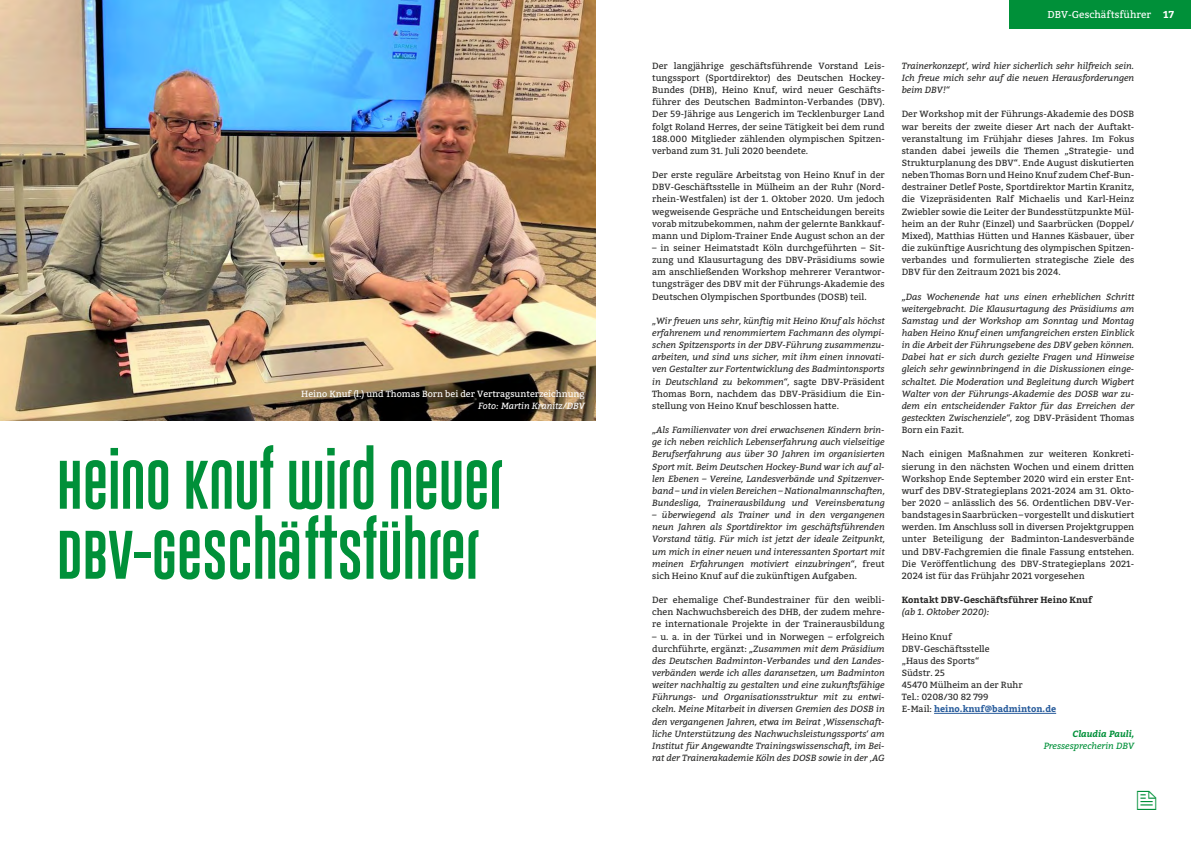
<style>
.page{position:relative;width:1191px;height:842px;background:#fff}
.page>*{position:absolute;margin:0;border:0;box-sizing:border-box;transform-origin:0 0}
.t1{font:50px/70px "Gobold Uplow";color:#009039}
.t2{font:10px "Bitter";color:#fff}
.t3{font:9px/12.1px "Bitter";color:#282827;text-align:justify}
.t4{font:italic 9px/12.1px "Bitter";color:#282827;text-align:justify}
.t5{font:9px "Bitter";color:#fff}
.t6{font:700 9px "Bitter";color:#282827}
.t7{font:italic 9px "Bitter";color:#fff}
.t8{font:italic 9px "Bitter";color:#009039}
.t9{font:italic 700 9px "Bitter";color:#009039}
.s1{font-weight:700}
.s2{font-style:normal}
.s3{font-weight:700;color:#275b9b}
</style>
<div class="page">
<img style="left:0;top:0;width:595px;height:421px">
<hr style="left:934px;top:713px;width:122px;height:1px;background:#275b9b">
<div style="left:1009px;top:0;width:182px;height:28px;background:#009039"></div>
<p class="t5" style="left:301px;top:388px;width:285px">Heino Knuf (l.) und Thomas Born bei der Vertragsunterzeichnung</p>
<p class="t7" style="left:478px;top:400px;width:108px">Foto: Martin Kranitz/DBV</p>
<h1 class="t1" style="left:57px;top:450px;width:448px">HEINO KNUF WIRD NEUER<br>DBV-GESCHÄFTSFÜHRER</h1>
<p class="t2" style="left:1047px;top:8px;width:128px">DBV-Geschäftsführer <span class="s1">17</span></p>
<p class="t3" style="left:652px;top:60px;width:234px">Der langjährige geschäftsführende Vorstand Leis&shy;tungssport (Sportdirektor) des Deutschen Hockey-Bundes (DHB), Heino Knuf, wird neuer Geschäfts&shy;führer des Deutschen Badminton-Verbandes (DBV).<br>Der 59-Jährige aus Lengerich im Tecklenburger Land folgt Roland Herres, der seine Tätigkeit bei dem rund 188.000 Mitglieder zählenden olympischen Spitzen&shy;verband zum 31. Juli 2020 beendete.</p>
<p class="t3" style="left:652px;top:169px;width:234px">Der erste reguläre Arbeitstag von Heino Knuf in der DBV-Geschäftsstelle in Mülheim an der Ruhr (Nord&shy;rhein-Westfalen) ist der 1. Oktober 2020. Um jedoch wegweisende Gespräche und Entscheidungen bereits vorab mitzubekommen, nahm der gelernte Bankkauf&shy;mann und Diplom-Trainer Ende August schon an der</p>
<p class="t3" style="left:652px;top:242px;width:234px">– in seiner Heimatstadt Köln durchgeführten – Sit&shy;zung und Klausurtagung des DBV-Präsidiums sowie am anschließenden Workshop mehrerer Verantwor&shy;tungsträger des DBV mit der Führungs-Akademie des Deutschen Olympischen Sportbundes (DOSB) teil.</p>
<p class="t4" style="left:652px;top:315px;width:234px">„Wir freuen uns sehr, künftig mit Heino Knuf als höchst erfahrenem und renommiertem Fachmann des olympi&shy;schen Spitzensports in der DBV-Führung zusammenzu&shy;arbeiten, und sind uns sicher, mit ihm einen innovati&shy;ven Gestalter zur Fortentwicklung des Badmintonsports in Deutschland zu bekommen“, <span class="s2">sagte DBV-Präsident Thomas Born, nachdem das DBV-Präsidium die Ein&shy;stellung von Heino Knuf beschlossen hatte.</span></p>
<p class="t4" style="left:652px;top:424px;width:234px">„Als Familienvater von drei erwachsenen Kindern brin&shy;ge ich neben reichlich Lebenserfahrung auch vielseitige Berufserfahrung aus über 30 Jahren im organisierten Sport mit. Beim Deutschen Hockey-Bund war ich auf al&shy;len Ebenen – Vereine, Landesverbände und Spitzenver&shy;band – und in vielen Bereichen – Nationalmannschaften, Bundesliga, Trainerausbildung und Vereinsberatung</p>
<p class="t4" style="left:652px;top:509px;width:234px">– überwiegend als Trainer und in den vergangenen neun Jahren als Sportdirektor im geschäftsführenden Vorstand tätig. Für mich ist jetzt der ideale Zeitpunkt, um mich in einer neuen und interessanten Sportart mit meinen Erfahrungen motiviert einzubringen“<span class="s2">, freut sich Heino Knuf auf die zukünftigen Aufgaben.</span></p>
<p class="t3" style="left:652px;top:594px;width:234px">Der ehemalige Chef-Bundestrainer für den weibli&shy;chen Nachwuchsbereich des DHB, der zudem mehre&shy;re internationale Projekte in der Trainerausbildung</p>
<p class="t4" style="left:652px;top:630px;width:234px"><span class="s2">– u. a. in der Türkei und in Norwegen – erfolgreich durchführte, ergänzt:</span> „Zusammen mit dem Präsidium des Deutschen Badminton-Verbandes und den Landes&shy;verbänden werde ich alles daransetzen, um Badminton weiter nachhaltig zu gestalten und eine zukunftsfähige Führungs- und Organisationsstruktur mit zu entwi&shy;ckeln. Meine Mitarbeit in diversen Gremien des DOSB in den vergangenen Jahren, etwa im Beirat ‚Wissenschaft&shy;liche Unterstützung des Nachwuchsleistungssports‘ am Institut für Angewandte Trainingswissenschaft, im Bei&shy;rat der Trainerakademie Köln des DOSB sowie in der ‚AG</p>
<p class="t4" style="left:901px;top:60px;width:234px">Trainerkonzept‘, wird hier sicherlich sehr hilfreich sein.<br>Ich freue mich sehr auf die neuen Herausforderungen beim DBV!“</p>
<p class="t3" style="left:901px;top:108px;width:234px">Der Workshop mit der Führungs-Akademie des DOSB war bereits der zweite dieser Art nach der Auftakt&shy;veranstaltung im Frühjahr dieses Jahres. Im Fokus standen dabei jeweils die Themen „Strategie- und Strukturplanung des DBV“. Ende August diskutierten neben Thomas Born und Heino Knuf zudem Chef-Bun&shy;destrainer Detlef Poste, Sportdirektor Martin Kranitz, die Vizepräsidenten Ralf Michaelis und Karl-Heinz Zwiebler sowie die Leiter der Bundesstützpunkte Mül&shy;heim an der Ruhr (Einzel) und Saarbrücken (Doppel/ Mixed), Matthias Hütten und Hannes Käsbauer, über die zukünftige Ausrichtung des olympischen Spitzen&shy;verbandes und formulierten strategische Ziele des DBV für den Zeitraum 2021 bis 2024.</p>
<p class="t4" style="left:901px;top:290px;width:234px">„Das Wochenende hat uns einen erheblichen Schritt weitergebracht. Die Klausurtagung des Präsidiums am Samstag und der Workshop am Sonntag und Montag haben Heino Knuf einen umfangreichen ersten Einblick in die Arbeit der Führungsebene des DBV geben können.<br>Dabei hat er sich durch gezielte Fragen und Hinweise gleich sehr gewinnbringend in die Diskussionen einge&shy;schaltet. Die Moderation und Begleitung durch Wigbert Walter von der Führungs-Akademie des DOSB war zu&shy;dem ein entscheidender Faktor für das Erreichen der gesteckten Zwischenziele“<span class="s2">, zog DBV-Präsident Thomas Born ein Fazit.</span></p>
<p class="t3" style="left:901px;top:448px;width:234px">Nach einigen Maßnahmen zur weiteren Konkreti&shy;sierung in den nächsten Wochen und einem dritten Workshop Ende September 2020 wird ein erster Ent&shy;wurf des DBV-Strategieplans 2021-2024 am 31. Okto&shy;ber 2020 – anlässlich des 56. Ordentlichen DBV-Ver&shy;bandstages in Saarbrücken – vorgestellt und diskutiert werden. Im Anschluss soll in diversen Projektgruppen unter Beteiligung der Badminton-Landesverbände und DBV-Fachgremien die finale Fassung entstehen.<br>Die Veröffentlichung des DBV-Strategieplans 2021- 2024 ist für das Frühjahr 2021 vorgesehen</p>
<p class="t6" style="left:901px;top:594px;width:192px">Kontakt DBV-Geschäftsführer Heino Knuf</p>
<p class="t4" style="left:901px;top:606px;width:89px">(ab 1. Oktober 2020):</p>
<p class="t3" style="left:901px;top:630px;width:156px;text-align:left">Heino Knuf<br>DBV-Geschäftsstelle<br>„Haus des Sports“<br>Südstr. 25<br>45470 Mülheim an der Ruhr<br>Tel.: 0208/30 82 799<br>E-Mail: <span class="s3">heino.knuf@badminton.de</span></p>
<p class="t9" style="left:1072px;top:728px;width:63px">Claudia Pauli,</p>
<p class="t8" style="left:1043px;top:740px;width:92px">Pressesprecherin DBV</p>
</div>
